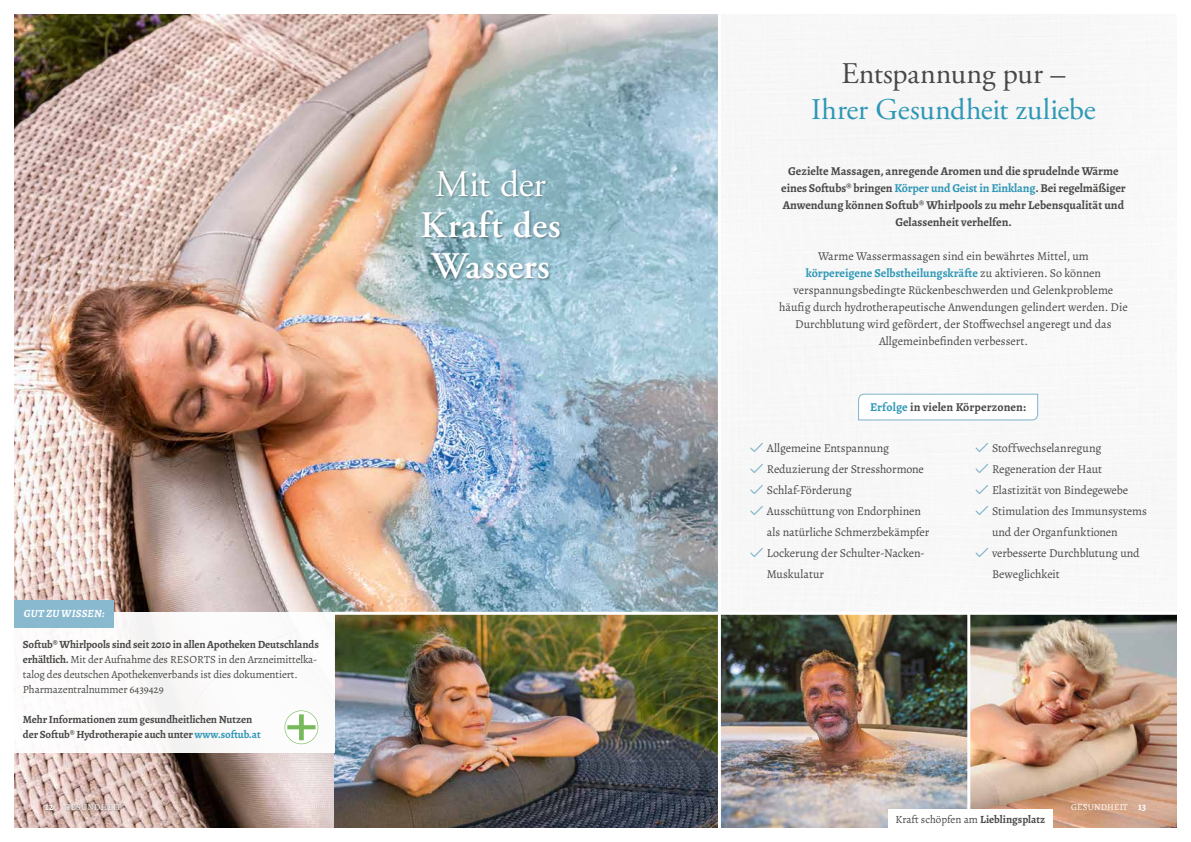
<style>
.page{position:relative;width:1191px;height:842px;background:#fff}
.page>*{position:absolute;margin:0;border:0;box-sizing:border-box;transform-origin:0 0}
.t1{font:600 37.4px/41px "Adobe Garamond Pro";letter-spacing:.015em;color:#fff;text-align:center}
.t2{font:30px/36px "Adobe Garamond Pro";letter-spacing:-.005em;color:#2e97b6;text-align:center}
.t3{font:12px/21px "Alegreya";color:#484847;text-align:center}
.t4{font:700 12px/17px "Alegreya";color:#484847;text-align:center}
.t5{font:11px/15px "Alegreya";letter-spacing:-.01em;color:#484847}
.t6{font:700 11px/15px "Alegreya";letter-spacing:-.01em;color:#484847}
.t7{font:italic 700 11px "Alegreya";letter-spacing:.02em;color:#fff}
.t8{font:9px "Alegreya";letter-spacing:.02em;color:#fff}
.s1{font-weight:400}
.s2{font-weight:700}
.s3{color:#2e97b6}
.s4{font-weight:700;font-size:10.5px}
.s5{color:#484847}
.s6{font-weight:700;color:#2e97b6}
</style>
<div class="page">
<img style="left:14px;top:14px;width:704px;height:814px">
<img style="left:721px;top:615px;width:246px;height:213px">
<img style="left:970px;top:615px;width:206px;height:213px">
<img style="left:334px;top:615px;width:384px;height:213px">
<hr style="left:334px;top:612px;width:857px;height:3px;background:#fff">
<div style="left:45px;top:803px;width:78px;height:9px;background:#000;opacity:.5"></div>
<div style="left:888px;top:809px;width:164px;height:33px;background:#fff"></div>
<div style="left:14px;top:612px;width:320px;height:140px;background:#fff"></div>
<div style="left:14px;top:600px;width:100px;height:27px;background:#89b9cf"></div>
<svg style="left:284px;top:710px;width:34px;height:34px"></svg>
<svg style="left:750px;top:443px;width:13px;height:9px"></svg>
<svg style="left:750px;top:464px;width:13px;height:9px"></svg>
<svg style="left:750px;top:485px;width:13px;height:9px"></svg>
<svg style="left:750px;top:506px;width:13px;height:9px"></svg>
<svg style="left:750px;top:548px;width:13px;height:9px"></svg>
<svg style="left:975px;top:443px;width:13px;height:9px"></svg>
<svg style="left:975px;top:464px;width:13px;height:9px"></svg>
<svg style="left:975px;top:485px;width:13px;height:9px"></svg>
<svg style="left:975px;top:506px;width:13px;height:9px"></svg>
<svg style="left:975px;top:548px;width:13px;height:9px"></svg>
<svg style="left:858px;top:394px;width:180px;height:26px"></svg>
<div style="left:421px;top:168px;width:141px;height:114px;background:#000;opacity:.35"></div>
<p class="t1" style="left:420px;top:164px;width:142px"><span class="s1">Mit der<br></span>Kraft des<br>Wassers</p>
<p class="t7" style="left:24px;top:605px;width:82px">GUT ZU WISSEN:</p>
<p class="t5" style="left:23px;top:636px;width:297px"><span class="s2">Softub® Whirlpools sind seit 2010 in allen Apotheken Deutschlands erhältlich.</span> Mit der Aufnahme des Resorts in den Arzneimittelka&shy;talog des deutschen Apothekenverbands ist dies dokumentiert.<br>Pharmazentralnummer 6439429</p>
<p class="t6" style="left:23px;top:711px;width:239px">Mehr Informationen zum gesundheitlichen Nutzen der Softub® Hydrotherapie auch unter <span class="s3">www.softub.at</span></p>
<p class="t8" style="left:45px;top:801px;width:33px"><span class="s4">12</span> Gesu</p>
<p class="t8" style="left:88px;top:801px;width:14px">ndhe</p>
<p class="t8" style="left:113px;top:801px;width:8px">it</p>
<p class="t2" style="left:811px;top:56px;width:286px"><span class="s5">Entspannung pur –<br></span>Ihrer Gesundheit zuliebe</p>
<p class="t4" style="left:781px;top:163px;width:346px">Gezielte Massagen, anregende Aromen und die sprudelnde Wärme eines Softubs® bringen <span class="s3">Körper und Geist in Einklang</span>. Bei regelmäßiger Anwendung können Softub® Whirlpools zu mehr Lebensqualität und Gelassenheit verhelfen.</p>
<p class="t3" style="left:779px;top:248px;width:350px;line-height:17px">Warme Wassermassagen sind ein bewährtes Mittel, um<br><span class="s6">körpereigene Selbstheilungskräfte</span> zu aktivieren. So können verspannungsbedingte Rückenbeschwerden und Gelenkprobleme häufig durch hydrotherapeutische Anwendungen gelindert werden. Die Durchblutung wird gefördert, der Stoffwechsel angeregt und das Allgemeinbefinden verbessert.</p>
<p class="t4" style="left:870px;top:399px;width:157px"><span class="s3">Erfolge</span> in vielen Körperzonen:</p>
<p class="t3" style="left:767px;top:438px;width:124px">Allgemeine Entspannung</p>
<p class="t3" style="left:767px;top:459px;width:159px">Reduzierung der Stresshormone</p>
<p class="t3" style="left:767px;top:480px;width:86px">Schlaf-Förderung</p>
<p class="t3" style="left:767px;top:501px;width:156px">Ausschüttung von Endorphinen</p>
<p class="t3" style="left:767px;top:522px;width:164px">als natürliche Schmerzbekämpfer</p>
<p class="t3" style="left:763px;top:543px;width:163px">Lockerung der Schulter-Nacken-</p>
<p class="t3" style="left:767px;top:564px;width:59px">Muskulatur</p>
<p class="t3" style="left:992px;top:438px;width:156px;text-align:left">Stoffwechselanregung<br>Regeneration der Haut<br>Elastizität von Bindegewebe<br>Stimulation des Immunsystems und der Organfunktionen verbesserte Durchblutung und<br>Beweglichkeit</p>
<p class="t8" style="left:1071px;top:801px;width:77px">GESUNDHEIT <span class="s4">13</span></p>
<p class="t5" style="left:895px;top:812px;width:151px">Kraft schöpfen am <span class="s2">Lieblingsplatz</span></p>
</div>
